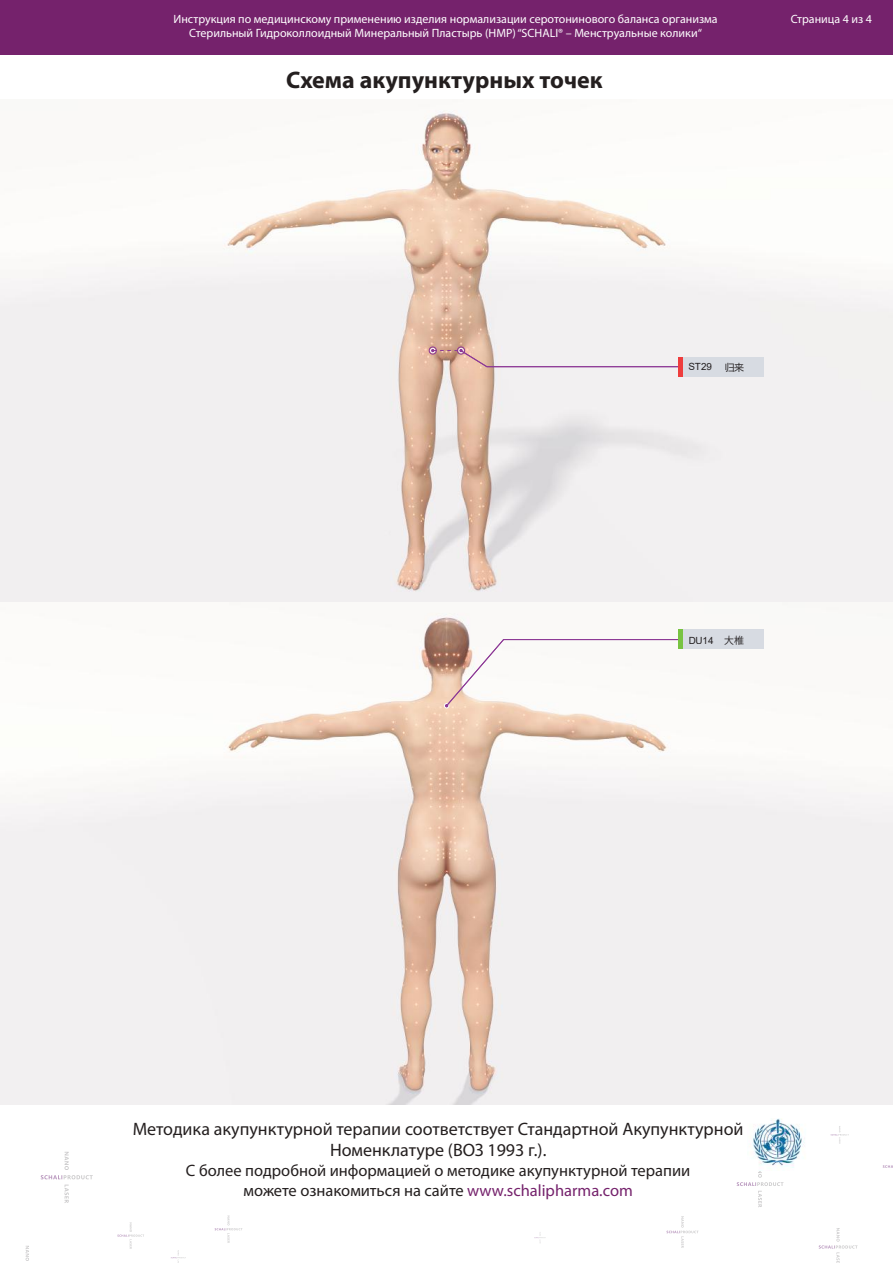
<style>
.page{position:relative;width:893px;height:1263px;background:#fff}
.page>*{position:absolute;margin:0;border:0;box-sizing:border-box;transform-origin:0 0}
.t1{font:700 24px "Myriad Pro";color:#241f1f}
.t2{font:18px/21.6px "Myriad Pro";color:#241f1f;text-align:center}
.t3{font:16.5px/19.8px "Myriad Pro";color:#241f1f;text-align:center}
.t4{font:12px/14.4px "Myriad Pro";color:#fff;text-align:center}
.t5{font:9.9px "Arial";color:#231f20}
.s1{font-family:"Microsoft Ya Hei"}
.s2{font-family:"Koz Go Pr 6 N"}
.s3{color:#75226c}
</style>
<div class="page">
<div style="left:0;top:0;width:893px;height:54px;background:#75226c"></div>
<svg style="left:41px;top:1152px;width:52px;height:51px"></svg>
<svg style="left:117px;top:1222px;width:27px;height:27px"></svg>
<svg style="left:171px;top:1250px;width:15px;height:13px"></svg>
<svg style="left:215px;top:1215px;width:27px;height:28px"></svg>
<svg style="left:25px;top:1246px;width:4px;height:15px"></svg>
<svg style="left:667px;top:1216px;width:31px;height:32px"></svg>
<svg style="left:737px;top:1170px;width:46px;height:37px"></svg>
<svg style="left:819px;top:1228px;width:38px;height:35px"></svg>
<svg style="left:883px;top:1165px;width:10px;height:3px"></svg>
<svg style="left:831px;top:1126px;width:18px;height:18px"></svg>
<svg style="left:534px;top:1232px;width:12px;height:11px"></svg>
<img style="left:752px;top:1118px;width:53px;height:50px">
<img style="left:0;top:110px;width:893px;height:995px">
<div style="left:429px;top:347px;width:8px;height:7px;border:1px solid #8d3996;border-radius:50%"></div>
<div style="left:457px;top:347px;width:8px;height:7px;border:1px solid #8d3996;border-radius:50%"></div>
<svg style="left:430px;top:348px;width:249px;height:19px"></svg>
<div style="left:678px;top:357px;width:85px;height:19px;background:#d7dbe2"></div>
<div style="left:678px;top:357px;width:5px;height:19px;background:#ee3d3d"></div>
<svg style="left:444px;top:639px;width:235px;height:69px"></svg>
<div style="left:678px;top:630px;width:85px;height:19px;background:#d7dbe2"></div>
<hr style="left:678px;top:630px;width:4px;height:19px;background:#78c341">
<p class="t4" style="left:174px;top:11px;width:546px">Инструкция по медицинскому применению изделия нормализации серотонинового баланса организма<br>Стерильный Гидроколлоидный Минеральный Пластырь (HMP) “SCHALI® – Менструальные колики“</p>
<h1 class="t1" style="left:286px;top:65px;width:318px">Схема акупунктурных точек</h1>
<p class="t4" style="left:791px;top:11px;width:83px">Страница 4 из 4</p>
<p class="t5" style="left:688px;top:360px;width:57px">ST29 <span class="s1">归来</span></p>
<p class="t5" style="left:688px;top:633px;width:57px">DU14 <span class="s2">大椎</span></p>
<h2 class="t2" style="left:133px;top:1117px;width:612px">Методика акупунктурной терапии соответствует Стандартной Акупунктурной<br>Номенклатуре (ВОЗ 1993 г.).</h2>
<h3 class="t3" style="left:186px;top:1160px;width:506px">С более подробной информацией о методике акупунктурной терапии можете ознакомиться на сайте <span class="s3">www.schalipharma.com</span></h3>
</div>
